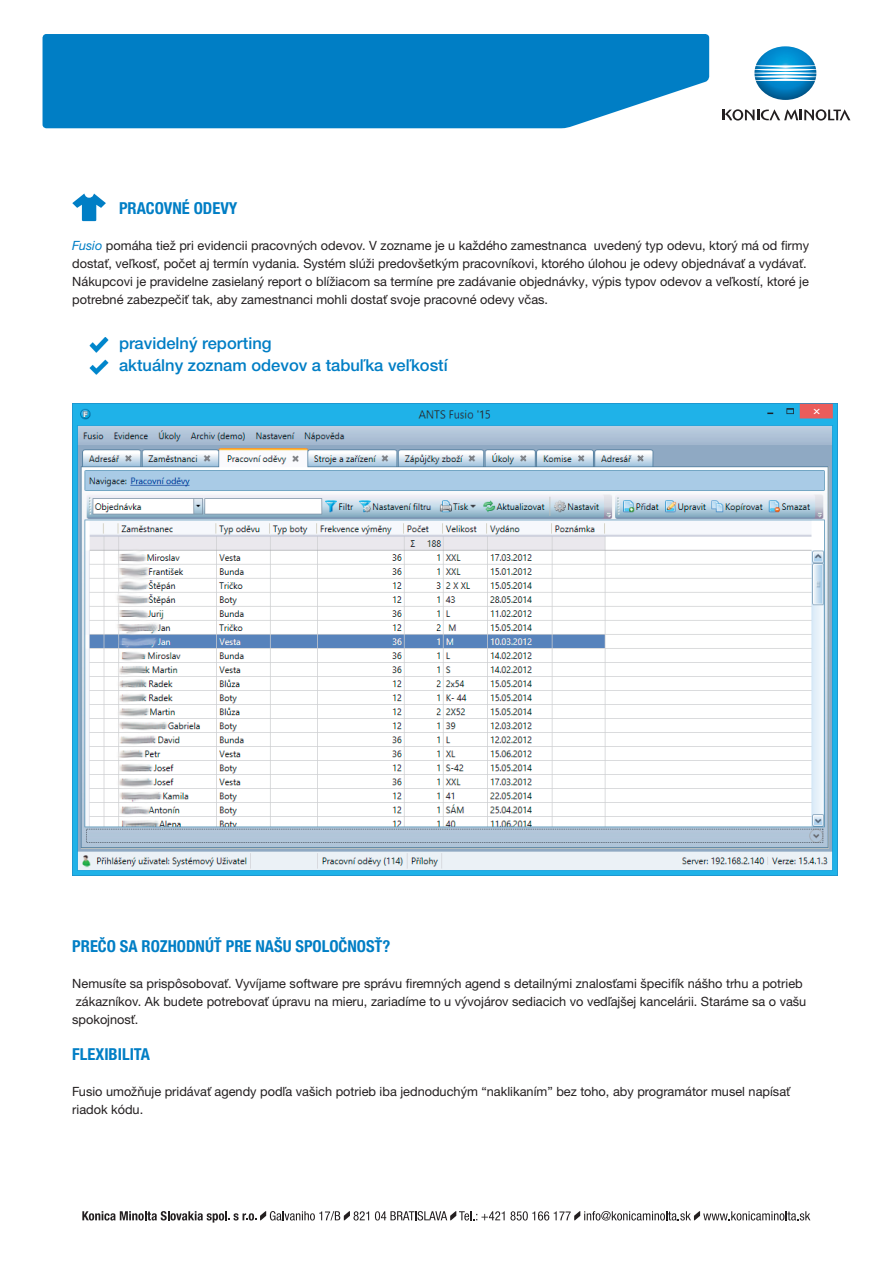
<style>
.page{position:relative;width:893px;height:1263px;background:#fff}
.page>*{position:absolute;margin:0;border:0;box-sizing:border-box;transform-origin:0 0}
.t1{font:700 condensed 16.5px "Helvetica Neue LTW1 G";color:#007ec5}
.t2{font:500 16.5px/22.5px "Helvetica Neue LTW1 G";color:#007ec5}
.t3{font:12.75px/18px "Helvetica Neue LTW1 G";color:#231f20}
.s1{font-style:italic;color:#007ec5}
</style>
<div class="page">
<div style="left:43px;top:34px;width:666px;height:94px;background:#007ec5"></div>
<img style="left:754px;top:46px;width:62px;height:54px">
<svg style="left:722px;top:109px;width:128px;height:12px"></svg>
<svg style="left:82px;top:1211px;width:287px;height:11px"></svg>
<svg style="left:375px;top:1211px;width:435px;height:9px"></svg>
<img style="left:89px;top:337px;width:19px;height:15px">
<img style="left:89px;top:359px;width:19px;height:15px">
<svg style="left:72px;top:193px;width:34px;height:28px"></svg>
<img style="left:72px;top:404px;width:766px;height:471px">
<p class="t1" style="left:119px;top:202px;width:120px">PRACOVNÉ ODEVY</p>
<p class="t3" style="left:72px;top:238px;width:738px"><span class="s1">Fusio</span> pomáha tiež pri evidencii pracovných odevov. V zozname je u každého zamestnanca uvedený typ odevu, ktorý má od firmy dostať, veľkosť, počet aj termín vydania. Systém slúži predovšetkým pracovníkovi, ktorého úlohou je odevy objednávať a vydávať.<br>Nákupcovi je pravidelne zasielaný report o blížiacom sa termíne pre zadávanie objednávky, výpis typov odevov a veľkostí, ktoré je potrebné zabezpečiť tak, aby zamestnanci mohli dostať svoje pracovné odevy včas.</p>
<p class="t2" style="left:119px;top:333px;width:330px">pravidelný reporting<br>aktuálny zoznam odevov a tabuľka veľkostí</p>
<p class="t1" style="left:72px;top:940px;width:320px">PREČO SA ROZHODNÚŤ PRE NAŠU SPOLOČNOSŤ?</p>
<p class="t3" style="left:72px;top:976px;width:736px">Nemusíte sa prispôsobovať. Vyvíjame software pre správu firemných agend s detailnými znalosťami špecifík nášho trhu a potrieb zákazníkov. Ak budete potrebovať úpravu na mieru, zariadíme to u vývojárov sediacich vo vedľajšej kancelárii. Staráme sa o vašu spokojnosť.</p>
<p class="t1" style="left:72px;top:1048px;width:79px">FLEXIBILITA</p>
<p class="t3" style="left:72px;top:1084px;width:719px">Fusio umožňuje pridávať agendy podľa vašich potrieb iba jednoduchým “naklikaním” bez toho, aby programátor musel napísať riadok kódu.</p>
</div>
